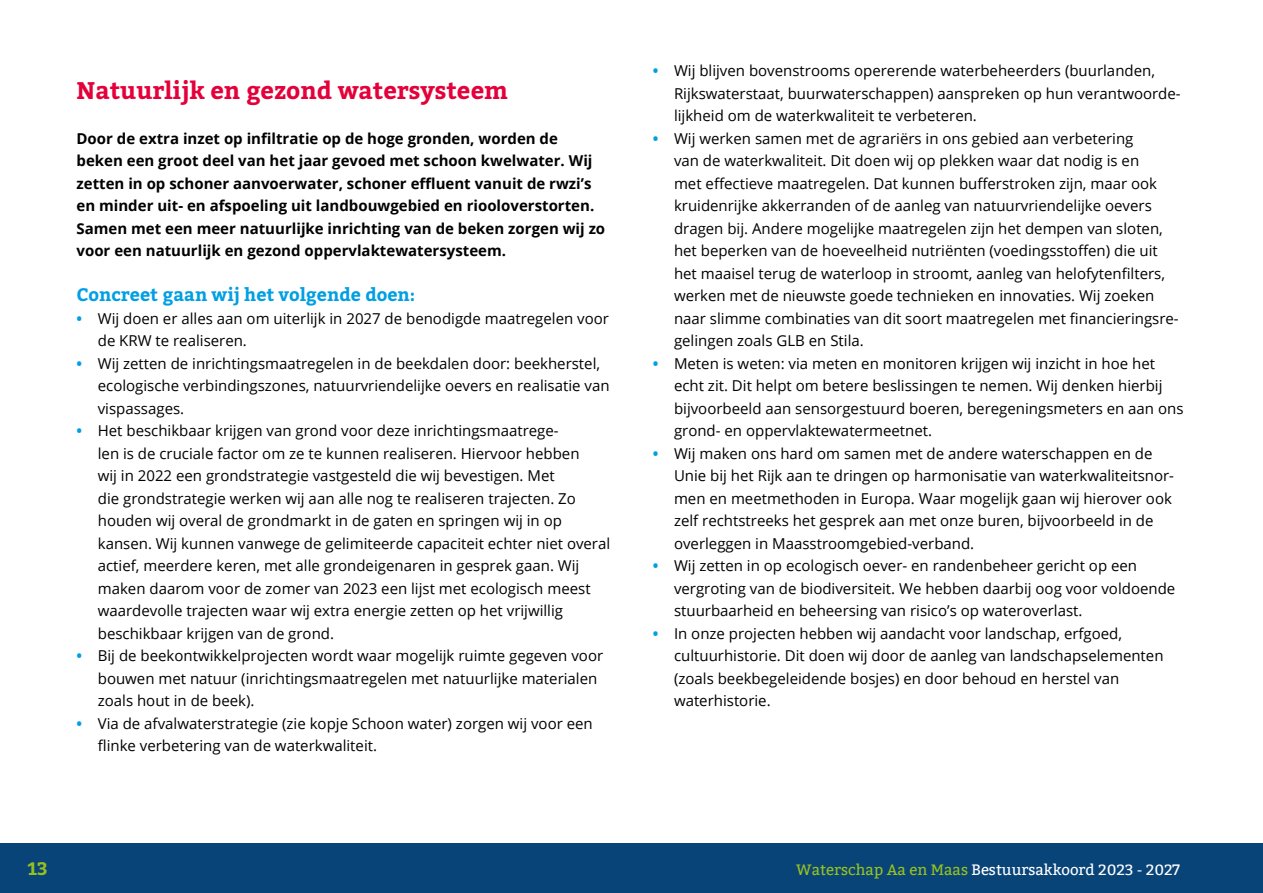
<style>
.page{position:relative;width:1263px;height:893px;background:#fff}
.page>*{position:absolute;margin:0;border:0;box-sizing:border-box;transform-origin:0 0}
.t1{font:700 24px "Bitter";color:#e4003a}
.t2{font:700 18px "Bitter";color:#009fe3}
.t3{font:700 18px "Bitter";color:#95c11f}
.t4{font:15px/22.5px "Open Sans";color:#000}
.Lead{font:700 15px/22.5px "Open Sans";color:#000}
.t5{font:15px "Bitter";color:#fff}
.s1{font-weight:700;color:#009fe3}
.s2{color:#95c11f}
</style>
<div class="page">
<div style="left:0;top:843px;width:1263px;height:50px;background:#094479"></div>
<h2 class="t1" style="left:77px;top:74px;width:433px">Natuurlijk en gezond watersysteem</h2>
<p class="Lead" style="left:77px;top:126px;width:530px">Door de extra inzet op infiltratie op de hoge gronden, worden de beken een groot deel van het jaar gevoed met schoon kwelwater. Wij zetten in op schoner aanvoerwater, schoner effluent vanuit de rwzi’s en minder uit- en afspoeling uit landbouwgebied en riooloverstorten.<br>Samen met een meer natuurlijke inrichting van de beken zorgen wij zo voor een natuurlijk en gezond oppervlaktewatersysteem.</p>
<h3 class="t2" style="left:77px;top:283px;width:340px">Concreet gaan wij het volgende doen:</h3>
<p class="t4" style="left:98px;top:306px;width:513px;text-indent:-21px"><span class="s1">•</span> Wij doen er alles aan om uiterlijk in 2027 de benodigde maatregelen voor de KRW te realiseren.</p>
<p class="t4" style="left:98px;top:351px;width:513px;text-indent:-21px"><span class="s1">•</span> Wij zetten de inrichtingsmaatregelen in de beekdalen door: beekherstel, ecologische verbindingszones, natuurvriendelijke oevers en realisatie van vispassages.</p>
<p class="t4" style="left:98px;top:419px;width:514px;text-indent:-21px"><span class="s1">•</span> Het beschikbaar krijgen van grond voor deze inrichtingsmaatrege-<br>len is de cruciale factor om ze te kunnen realiseren. Hiervoor hebben<br>wij in 2022 een grondstrategie vastgesteld die wij bevestigen. Met<br>die grondstrategie werken wij aan alle nog te realiseren trajecten. Zo houden wij overal de grondmarkt in de gaten en springen wij in op kansen. Wij kunnen vanwege de gelimiteerde capaciteit echter niet overal actief, meerdere keren, met alle grondeigenaren in gesprek gaan. Wij maken daarom voor de zomer van 2023 een lijst met ecologisch meest waardevolle trajecten waar wij extra energie zetten op het vrijwillig beschikbaar krijgen van de grond.</p>
<p class="t4" style="left:98px;top:644px;width:507px;text-indent:-21px"><span class="s1">•</span> Bij de beekontwikkelprojecten wordt waar mogelijk ruimte gegeven voor bouwen met natuur (inrichtingsmaatregelen met natuurlijke materialen zoals hout in de beek).</p>
<p class="t4" style="left:98px;top:711px;width:496px;text-indent:-21px"><span class="s1">•</span> Via de afvalwaterstrategie (zie kopje Schoon water) zorgen wij voor een flinke verbetering van de waterkwaliteit.</p>
<p class="t4" style="left:674px;top:59px;width:508px;text-indent:-21px"><span class="s1">•</span> Wij blijven bovenstrooms opererende waterbeheerders (buurlanden,<br>Rijkswaterstaat, buurwaterschappen) aanspreken op hun verantwoorde&shy;lijkheid om de waterkwaliteit te verbeteren.</p>
<p class="t4" style="left:674px;top:126px;width:506px;text-indent:-21px"><span class="s1">•</span> Wij werken samen met de agrariërs in ons gebied aan verbetering<br>van de waterkwaliteit. Dit doen wij op plekken waar dat nodig is en<br>met effectieve maatregelen. Dat kunnen bufferstroken zijn, maar ook kruidenrijke akkerranden of de aanleg van natuurvriendelijke oevers dragen bij. Andere mogelijke maatregelen zijn het dempen van sloten, het beperken van de hoeveelheid nutriënten (voedingsstoffen) die uit het maaisel terug de waterloop in stroomt, aanleg van helofytenfilters, werken met de nieuwste goede technieken en innovaties. Wij zoeken naar slimme combinaties van dit soort maatregelen met financieringsre&shy;gelingen zoals GLB en Stila.</p>
<p class="t4" style="left:674px;top:351px;width:511px;text-indent:-21px"><span class="s1">•</span> Meten is weten: via meten en monitoren krijgen wij inzicht in hoe het echt zit. Dit helpt om betere beslissingen te nemen. Wij denken hierbij bijvoorbeeld aan sensorgestuurd boeren, beregeningsmeters en aan ons grond- en oppervlaktewatermeetnet.</p>
<p class="t4" style="left:674px;top:441px;width:501px;text-indent:-21px"><span class="s1">•</span> Wij maken ons hard om samen met de andere waterschappen en de Unie bij het Rijk aan te dringen op harmonisatie van waterkwaliteitsnor&shy;men en meetmethoden in Europa. Waar mogelijk gaan wij hierover ook zelf rechtstreeks het gesprek aan met onze buren, bijvoorbeeld in de overleggen in Maasstroomgebied-verband.</p>
<p class="t4" style="left:674px;top:554px;width:503px;text-indent:-21px"><span class="s1">•</span> Wij zetten in op ecologisch oever- en randenbeheer gericht op een vergroting van de biodiversiteit. We hebben daarbij oog voor voldoende stuurbaarheid en beheersing van risico’s op wateroverlast.</p>
<p class="t4" style="left:674px;top:621px;width:491px;text-indent:-21px"><span class="s1">•</span> In onze projecten hebben wij aandacht voor landschap, erfgoed, cultuurhistorie. Dit doen wij door de aanleg van landschapselementen (zoals beekbegeleidende bosjes) en door behoud en herstel van waterhistorie.</p>
<p class="t3" style="left:27px;top:857px;width:22px">13</p>
<p class="t5" style="left:796px;top:861px;width:385px"><span class="s2">Waterschap Aa en Maas</span> Bestuursakkoord 2023 - 2027</p>
</div>
